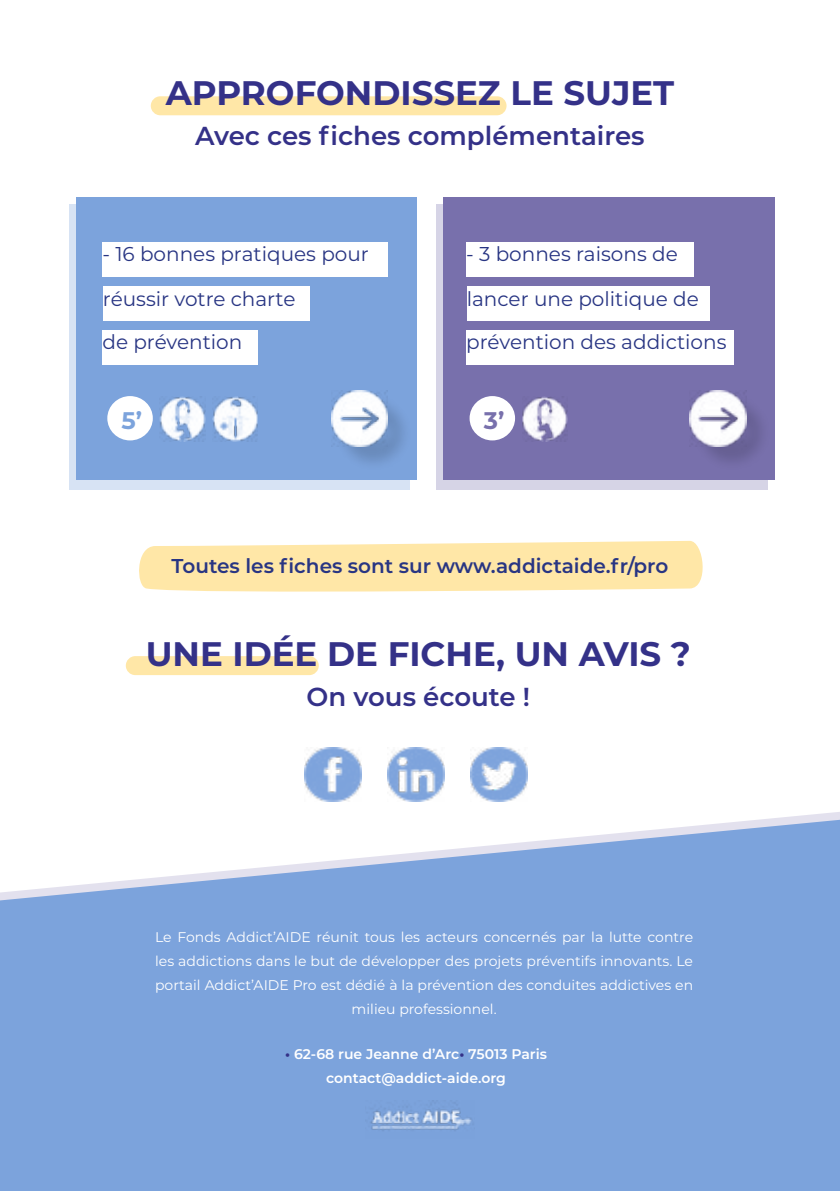
<style>
.page{position:relative;width:840px;height:1191px;background:#fff}
.page>*{position:absolute;margin:0;border:0;box-sizing:border-box;transform-origin:0 0}
.t1{font:700 34px "Montserrat";color:#343188}
.t2{font:600 26px "Montserrat";color:#343188}
.t3{font:700 24px "Montserrat";color:#7ca3dc}
.t4{font:700 24px "Montserrat";color:#7870ac}
.t5{font:20px/43.4px "Montserrat";color:#283583}
.t6{font:600 20px "Montserrat";color:#283583}
.t7{font:14px/24px "Montserrat";color:#fff;text-align:center}
.t8{font:600 14px/24px "Montserrat";color:#fff;text-align:center}
.s1{font-weight:700;color:#343188}
</style>
<div class="page">
<div style="left:151px;top:96px;width:355px;height:19px;background:#ffe7a7;border-radius:9px"></div>
<div style="left:126px;top:656px;width:192px;height:19px;background:#ffe7a7;border-radius:9px"></div>
<div style="left:435px;top:204px;width:331px;height:285px;background:#d6d4e6"></div>
<div style="left:69px;top:204px;width:340px;height:285px;background:#d7e3f4"></div>
<svg style="left:139px;top:541px;width:564px;height:51px"></svg>
<svg style="left:0;top:819px;width:839px;height:372px;fill:#7ca3dc"></svg>
<div style="left:76px;top:197px;width:340px;height:283px;background:#7ca3dc"></div>
<div style="left:443px;top:197px;width:330px;height:283px;background:#7870ac"></div>
<img style="left:365px;top:1100px;width:109px;height:38px">
<img style="left:304px;top:748px;width:57px;height:53px">
<img style="left:387px;top:748px;width:57px;height:53px">
<img style="left:470px;top:748px;width:57px;height:53px">
<div style="left:334px;top:393px;width:78px;height:78px;background:#000;opacity:.15"></div>
<img style="left:331px;top:390px;width:56px;height:56px">
<div style="left:692px;top:393px;width:78px;height:78px;background:#000;opacity:.15"></div>
<img style="left:689px;top:390px;width:56px;height:56px">
<div style="left:102px;top:242px;width:285px;height:34px;background:#fff"></div>
<div style="left:103px;top:286px;width:206px;height:35px;background:#fff"></div>
<div style="left:102px;top:330px;width:156px;height:34px;background:#fff"></div>
<div style="left:466px;top:242px;width:227px;height:34px;background:#fff"></div>
<div style="left:466px;top:286px;width:243px;height:35px;background:#fff"></div>
<div style="left:466px;top:330px;width:267px;height:34px;background:#fff"></div>
<div style="left:107px;top:396px;width:46px;height:44px;background:#fff;border-radius:50%"></div>
<img style="left:160px;top:396px;width:45px;height:46px">
<div style="left:469px;top:396px;width:46px;height:44px;background:#fff;border-radius:50%"></div>
<img style="left:522px;top:396px;width:45px;height:46px">
<img style="left:212px;top:396px;width:46px;height:46px">
<h1 class="t1" style="left:166px;top:74px;width:510px">APPROFONDISSEZ LE SUJET</h1>
<h2 class="t2" style="left:195px;top:123px;width:450px">Avec ces fiches complémentaires</h2>
<h3 class="t5" style="left:102px;top:234px;width:268px">- 16 bonnes pratiques pour</h3>
<h3 class="t5" style="left:102px;top:278px;width:194px">réussir votre charte de prévention</h3>
<h3 class="t5" style="left:466px;top:234px;width:213px">- 3 bonnes raisons de</h3>
<h3 class="t5" style="left:466px;top:278px;width:261px">lancer une politique de prévention des addictions</h3>
<h3 class="t3" style="left:122px;top:407px;width:22px">5’</h3>
<h3 class="t4" style="left:483px;top:407px;width:22px">3’</h3>
<h3 class="t6" style="left:171px;top:556px;width:498px">Toutes les fiches sont sur www.addictaide.fr/pro</h3>
<h1 class="t1" style="left:146px;top:635px;width:546px">UNE IDÉE DE FICHE, UN AVIS ?</h1>
<h2 class="t2" style="left:306px;top:683px;width:225px">On vous écoute !</h2>
<p class="t7" style="left:155px;top:926px;width:539px">Le Fonds Addict’AIDE réunit tous les acteurs concernés par la lutte contre les addictions dans le but de développer des projets préventifs innovants. Le portail Addict’AIDE Pro est dédié à la prévention des conduites addictives en milieu professionnel.</p>
<p class="t8" style="left:285px;top:1042px;width:263px"><span class="s1">•</span> 62-68 rue Jeanne d’Arc<span class="s1">•</span> 75013 Paris contact@addict-aide.org</p>
</div>
